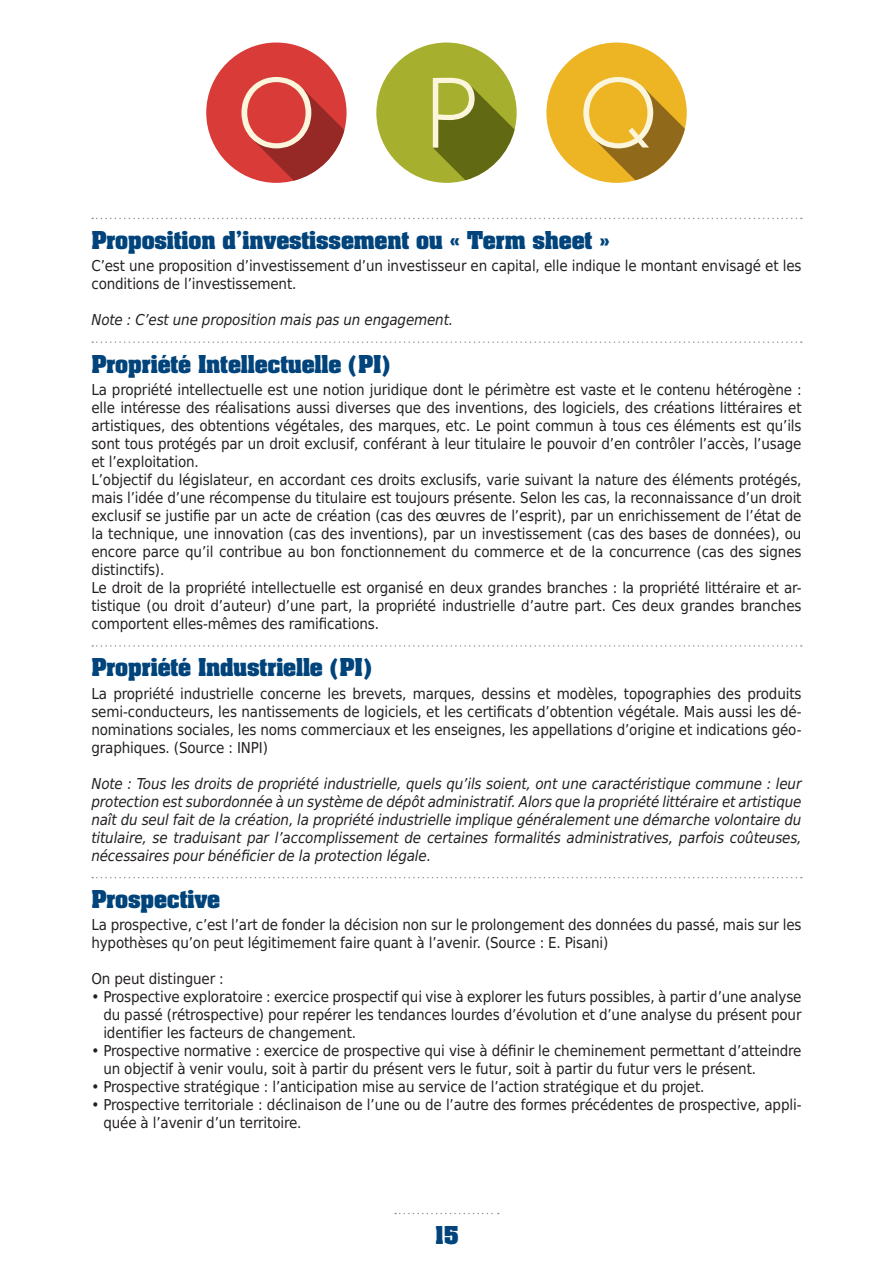
<style>
.page{position:relative;width:893px;height:1263px;background:#fff}
.page>*{position:absolute;margin:0;border:0;box-sizing:border-box;transform-origin:0 0}
.mot{font:700 21px "Aachen";letter-spacing:-.01em;color:#00447b}
.texte{font:15px/18px "DejaVu Sans Condensed";letter-spacing:-.01em;color:#231f20;text-align:justify}
.texte-2{font:italic 15px/18px "DejaVu Sans Condensed";letter-spacing:-.01em;color:#231f20;text-align:justify}
</style>
<div class="page">
<svg style="left:395px;top:1213px;width:104px;height:1px"></svg>
<svg style="left:92px;top:218px;width:710px;height:1px"></svg>
<svg style="left:92px;top:341px;width:710px;height:2px"></svg>
<svg style="left:92px;top:645px;width:710px;height:2px"></svg>
<svg style="left:92px;top:877px;width:710px;height:1px"></svg>
<div style="left:206px;top:43px;width:141px;height:140px;background:#d93b38;border-radius:50%"></div>
<svg style="left:241px;top:77px;width:103px;height:104px"></svg>
<div style="left:376px;top:43px;width:141px;height:140px;background:#a6b02e;border-radius:50%"></div>
<svg style="left:433px;top:78px;width:82px;height:102px"></svg>
<div style="left:546px;top:43px;width:141px;height:140px;background:#edb524;border-radius:50%"></div>
<svg style="left:583px;top:77px;width:102px;height:103px"></svg>
<p class="mot" style="left:91px;top:225px;width:520px">Proposition d’investissement ou « Term sheet »</p>
<p class="texte" style="left:91px;top:257px;width:712px">C’est une proposition d’investissement d’un investisseur en capital, elle indique le montant envisagé et les conditions de l’investissement.</p>
<p class="texte-2" style="left:91px;top:311px;width:363px">Note : C’est une proposition mais pas un engagement.</p>
<p class="mot" style="left:91px;top:349px;width:301px">Propriété Intellectuelle (PI)</p>
<p class="texte" style="left:91px;top:380px;width:712px">La propriété intellectuelle est une notion juridique dont le périmètre est vaste et le contenu hétérogène : elle intéresse des réalisations aussi diverses que des inventions, des logiciels, des créations littéraires et artistiques, des obtentions végétales, des marques, etc. Le point commun à tous ces éléments est qu’ils sont tous protégés par un droit exclusif, conférant à leur titulaire le pouvoir d’en contrôler l’accès, l’usage et l’exploitation.</p>
<p class="texte" style="left:91px;top:470px;width:712px">L’objectif du législateur, en accordant ces droits exclusifs, varie suivant la nature des éléments protégés, mais l’idée d’une récompense du titulaire est toujours présente. Selon les cas, la reconnaissance d’un droit exclusif se justifie par un acte de création (cas des œuvres de l’esprit), par un enrichissement de l’état de la technique, une innovation (cas des inventions), par un investissement (cas des bases de données), ou encore parce qu’il contribue au bon fonctionnement du commerce et de la concurrence (cas des signes distinctifs).</p>
<p class="texte" style="left:91px;top:578px;width:712px">Le droit de la propriété intellectuelle est organisé en deux grandes branches : la propriété littéraire et ar&shy;tistique (ou droit d’auteur) d’une part, la propriété industrielle d’autre part. Ces deux grandes branches comportent elles-mêmes des ramifications.</p>
<p class="mot" style="left:91px;top:652px;width:283px">Propriété Industrielle (PI)</p>
<p class="texte" style="left:91px;top:684px;width:712px">La propriété industrielle concerne les brevets, marques, dessins et modèles, topographies des produits semi-conducteurs, les nantissements de logiciels, et les certificats d’obtention végétale. Mais aussi les dé&shy;nominations sociales, les noms commerciaux et les enseignes, les appellations d’origine et indications géo&shy;graphiques. (Source : INPI)</p>
<p class="texte-2" style="left:91px;top:774px;width:712px">Note : Tous les droits de propriété industrielle, quels qu’ils soient, ont une caractéristique commune : leur protection est subordonnée à un système de dépôt administratif. Alors que la propriété littéraire et artistique naît du seul fait de la création, la propriété industrielle implique généralement une démarche volontaire du titulaire, se traduisant par l’accomplissement de certaines formalités administratives, parfois coûteuses, nécessaires pour bénéficier de la protection légale.</p>
<p class="mot" style="left:91px;top:884px;width:130px">Prospective</p>
<p class="texte" style="left:91px;top:916px;width:712px">La prospective, c’est l’art de fonder la décision non sur le prolongement des données du passé, mais sur les hypothèses qu’on peut légitimement faire quant à l’avenir. (Source : E. Pisani)</p>
<p class="texte" style="left:91px;top:970px;width:134px">On peut distinguer :</p>
<p class="texte" style="left:103px;top:988px;width:700px;text-indent:-12px">• Prospective exploratoire : exercice prospectif qui vise à explorer les futurs possibles, à partir d’une analyse du passé (rétrospective) pour repérer les tendances lourdes d’évolution et d’une analyse du présent pour identifier les facteurs de changement.</p>
<p class="texte" style="left:103px;top:1042px;width:700px;text-indent:-12px">• Prospective normative : exercice de prospective qui vise à définir le cheminement permettant d’atteindre un objectif à venir voulu, soit à partir du présent vers le futur, soit à partir du futur vers le présent.</p>
<p class="texte" style="left:91px;top:1078px;width:614px">• Prospective stratégique : l’anticipation mise au service de l’action stratégique et du projet.</p>
<p class="texte" style="left:103px;top:1096px;width:700px;text-indent:-12px">• Prospective territoriale : déclinaison de l’une ou de l’autre des formes précédentes de prospective, appli&shy;quée à l’avenir d’un territoire.</p>
<p class="mot" style="left:435px;top:1220px;width:25px">15</p>
</div>
